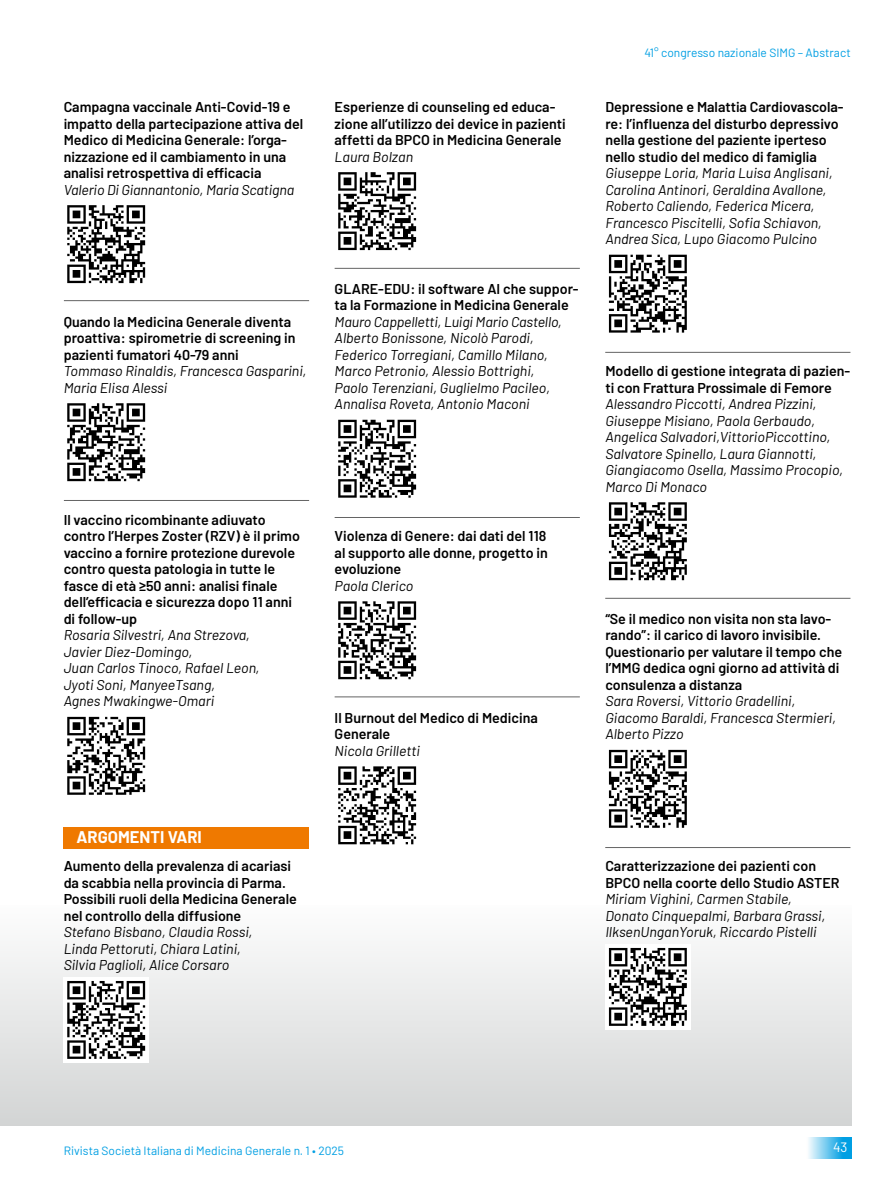
<style>
.page{position:relative;width:893px;height:1191px;background:#fff}
.page>*{position:absolute;margin:0;border:0;box-sizing:border-box;transform-origin:0 0}
.t1{font:700 16.5px "Barlow";color:#fff}
.t2{font:600 14.25px/16.5px "Barlow";color:#000}
.t3{font:italic 14.25px/16.5px "Barlow";color:#000}
.t4{font:13.5px "Barlow";color:#fff}
.t5{font:12px "Barlow";color:#009fe3}
</style>
<div class="page">
<div style="left:807px;top:1137px;width:45px;height:21px;background:linear-gradient(to right,#f2fafd,#008fde)"></div>
<div style="left:0;top:905px;width:852px;height:220px;background:linear-gradient(to bottom,#fdfdfd,#d3d5d5)"></div>
<svg style="left:67px;top:205px;width:78px;height:78px"></svg>
<svg style="left:67px;top:403px;width:78px;height:78px"></svg>
<div style="left:64px;top:713px;width:85px;height:85px;background:linear-gradient(to right,#fff,#fff)"></div>
<svg style="left:67px;top:717px;width:78px;height:77px"></svg>
<div style="left:64px;top:977px;width:85px;height:85px;background:#fff"></div>
<svg style="left:67px;top:981px;width:78px;height:77px"></svg>
<svg style="left:338px;top:172px;width:78px;height:78px"></svg>
<div style="left:335px;top:416px;width:85px;height:85px;background:linear-gradient(to right,#fff,#fff)"></div>
<svg style="left:338px;top:420px;width:78px;height:77px"></svg>
<svg style="left:338px;top:601px;width:78px;height:78px"></svg>
<svg style="left:338px;top:766px;width:78px;height:78px"></svg>
<div style="left:605px;top:251px;width:85px;height:85px;background:linear-gradient(to right,#fff,#fff)"></div>
<svg style="left:609px;top:255px;width:78px;height:77px"></svg>
<svg style="left:609px;top:502px;width:78px;height:78px"></svg>
<div style="left:605px;top:746px;width:85px;height:85px;background:linear-gradient(to right,#fff,#fff)"></div>
<svg style="left:609px;top:750px;width:78px;height:77px"></svg>
<div style="left:605px;top:944px;width:85px;height:85px;background:#fff"></div>
<svg style="left:609px;top:948px;width:78px;height:77px"></svg>
<div style="left:64px;top:827px;width:245px;height:21px;background:#ef7900"></div>
<hr style="left:64px;top:300px;width:245px;height:1px;background:#646464">
<hr style="left:64px;top:500px;width:245px;height:1px;background:#646464">
<hr style="left:335px;top:268px;width:245px;height:1px;background:#646464">
<hr style="left:335px;top:517px;width:245px;height:1px;background:#646464">
<hr style="left:335px;top:696px;width:245px;height:1px;background:#646464">
<hr style="left:605px;top:352px;width:245px;height:1px;background:#646464">
<hr style="left:605px;top:598px;width:245px;height:1px;background:#646464">
<hr style="left:605px;top:847px;width:245px;height:1px;background:#646464">
<p class="t2" style="left:64px;top:98px;width:241px">Campagna vaccinale Anti-Covid-19 e impatto della partecipazione attiva del Medico di Medicina Generale: l’orga&shy;nizzazione ed il cambiamento in una analisi retrospettiva di efficacia</p>
<p class="t3" style="left:64px;top:181px;width:232px">Valerio Di Giannantonio, Maria Scatigna</p>
<p class="t2" style="left:64px;top:313px;width:233px">Quando la Medicina Generale diventa proattiva: spirometrie di screening in pazienti fumatori 40-79 anni</p>
<p class="t3" style="left:64px;top:362px;width:244px">Tommaso Rinaldis, Francesca Gasparini,<br>Maria Elisa Alessi</p>
<p class="t2" style="left:64px;top:511px;width:238px">Il vaccino ricombinante adiuvato contro l’Herpes Zoster (RZV) è il primo vaccino a fornire protezione durevole contro questa patologia in tutte le fasce di età ≥50 anni: analisi finale dell’efficacia e sicurezza dopo 11 anni di follow-up</p>
<p class="t3" style="left:64px;top:626px;width:197px">Rosaria Silvestri, Ana Strezova,<br>Javier Diez-Domingo,<br>Juan Carlos Tinoco, Rafael Leon,<br>Jyoti Soni, ManyeeTsang,<br>Agnes Mwakingwe-Omari</p>
<p class="t2" style="left:335px;top:98px;width:233px">Esperienze di counseling ed educa&shy;zione all’utilizzo dei device in pazienti affetti da BPCO in Medicina Generale</p>
<p class="t3" style="left:335px;top:148px;width:80px">Laura Bolzan</p>
<p class="t2" style="left:335px;top:280px;width:245px">GLARE-EDU: il software AI che suppor&shy;ta la Formazione in Medicina Generale</p>
<p class="t3" style="left:335px;top:313px;width:229px">Mauro Cappelletti, Luigi Mario Castello, Alberto Bonissone, Nicolò Parodi, Federico Torregiani, Camillo Milano, Marco Petronio, Alessio Bottrighi, Paolo Terenziani, Guglielmo Pacileo, Annalisa Roveta, Antonio Maconi</p>
<p class="t2" style="left:335px;top:527px;width:215px;text-align:justify">Violenza di Genere: dai dati del 118 al supporto alle donne, progetto in evoluzione</p>
<p class="t3" style="left:335px;top:577px;width:80px">Paola Clerico</p>
<p class="t2" style="left:335px;top:709px;width:205px">Il Burnout del Medico di Medicina<br>Generale</p>
<p class="t3" style="left:335px;top:742px;width:87px">Nicola Grilletti</p>
<p class="t5" style="left:644px;top:45px;width:208px">41° congresso nazionale SIMG – Abstract</p>
<p class="t2" style="left:605px;top:98px;width:240px">Depressione e Malattia Cardiovascola&shy;re: l’influenza del disturbo depressivo nella gestione del paziente iperteso nello studio del medico di famiglia</p>
<p class="t3" style="left:605px;top:164px;width:229px">Giuseppe Loria, Maria Luisa Anglisani, Carolina Antinori, Geraldina Avallone, Roberto Caliendo, Federica Micera, Francesco Piscitelli, Sofia Schiavon, Andrea Sica, Lupo Giacomo Pulcino</p>
<p class="t2" style="left:605px;top:362px;width:246px">Modello di gestione integrata di pazien&shy;ti con Frattura Prossimale di Femore</p>
<p class="t3" style="left:605px;top:395px;width:239px">Alessandro Piccotti, Andrea Pizzini, Giuseppe Misiano, Paola Gerbaudo, Angelica Salvadori,VittorioPiccottino, Salvatore Spinello, Laura Giannotti, Giangiacomo Osella, Massimo Procopio, Marco Di Monaco</p>
<p class="t2" style="left:605px;top:610px;width:238px">“Se il medico non visita non sta lavo&shy;rando”: il carico di lavoro invisibile.<br>Questionario per valutare il tempo che l’MMG dedica ogni giorno ad attività di consulenza a distanza</p>
<p class="t3" style="left:605px;top:692px;width:232px">Sara Roversi, Vittorio Gradellini,<br>Giacomo Baraldi, Francesca Stermieri,<br>Alberto Pizzo</p>
<p class="t1" style="left:77px;top:827px;width:127px">ARGOMENTI VARI</p>
<p class="t2" style="left:64px;top:857px;width:235px">Aumento della prevalenza di acariasi da scabbia nella provincia di Parma.<br>Possibili ruoli della Medicina Generale nel controllo della diffusione</p>
<p class="t3" style="left:64px;top:923px;width:190px">Stefano Bisbano, Claudia Rossi,<br>Linda Pettoruti, Chiara Latini,<br>Silvia Paglioli, Alice Corsaro</p>
<p class="t2" style="left:605px;top:857px;width:236px">Caratterizzazione dei pazienti con<br>BPCO nella coorte dello Studio ASTER</p>
<p class="t3" style="left:605px;top:890px;width:222px">Miriam Vighini, Carmen Stabile,<br>Donato Cinquepalmi, Barbara Grassi,<br>IlksenUnganYoruk, Riccardo Pistelli</p>
<p class="t5" style="left:64px;top:1143px;width:282px">Rivista Società Italiana di Medicina Generale n. 1 • 2025</p>
<p class="t4" style="left:833px;top:1138px;width:16px">43</p>
</div>
